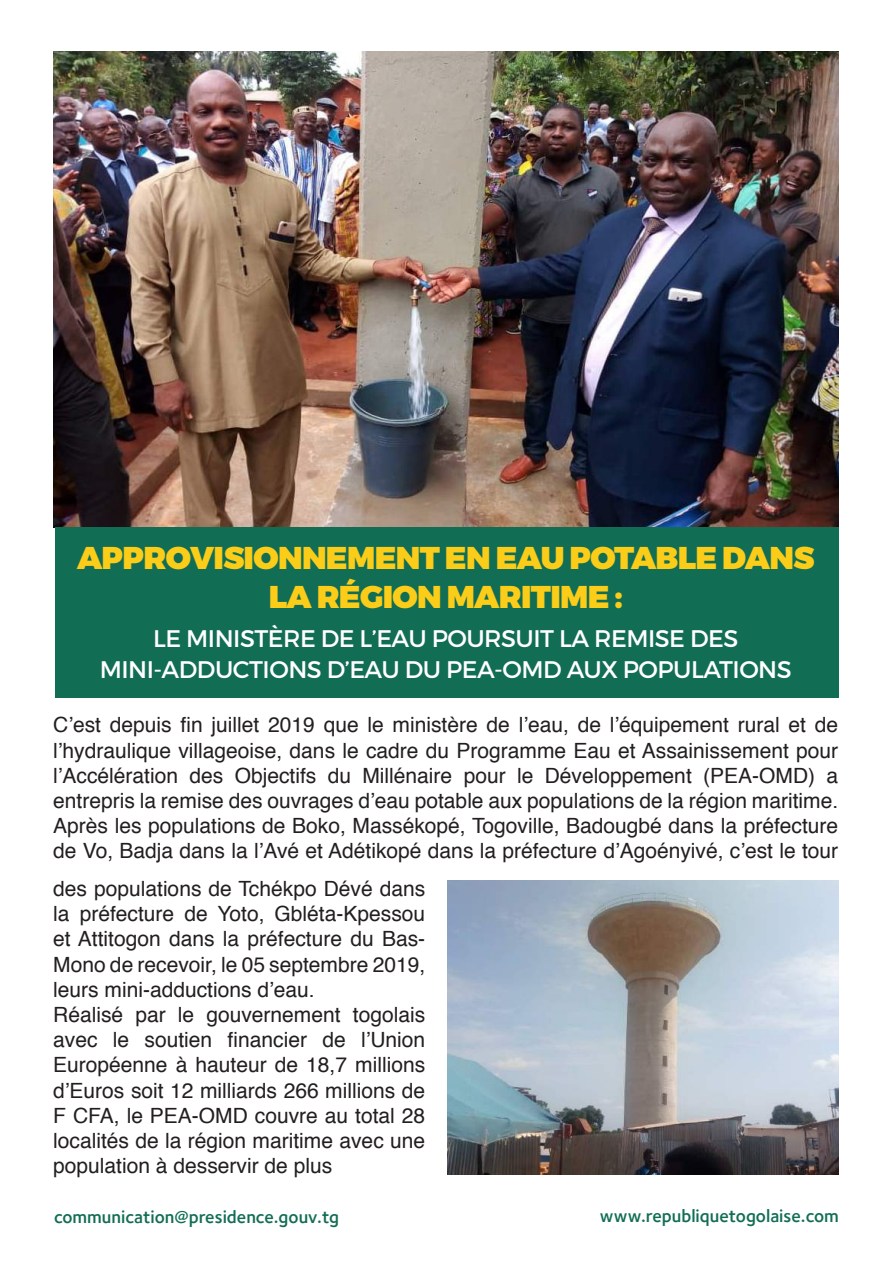
<style>
.page{position:relative;width:893px;height:1263px;background:#fff}
.page>*{position:absolute;margin:0;border:0;box-sizing:border-box;transform-origin:0 0}
.t1{font:900 31.5px/39px "Montserrat";letter-spacing:-.02em;color:#fccd18;text-align:center}
.t2{font:24px/31.5px "Montserrat";letter-spacing:-.02em;color:#fff;text-align:center}
.t3{font:21px/25.2px "Helvetica";color:#231f20;text-align:justify}
.t4{font:600 18px "Foundry Sterling";color:#126d55}
</style>
<div class="page">
<img style="left:53px;top:51px;width:785px;height:476px">
<div style="left:55px;top:527px;width:783px;height:170px;background:#126d55"></div>
<img style="left:447px;top:880px;width:392px;height:294px">
<h1 class="t1" style="left:77px;top:539px;width:739px">APPROVISIONNEMENT EN EAU POTABLE DANS<br>LA RÉGION MARITIME :</h1>
<p class="t2" style="left:100px;top:622px;width:693px">LE MINISTÈRE DE L’EAU POURSUIT LA REMISE DES<br>MINI-ADDUCTIONS D’EAU DU PEA-OMD AUX POPULATIONS</p>
<p class="t3" style="left:53px;top:713px;width:786px">C’est depuis fin juillet 2019 que le ministère de l’eau, de l’équipement rural et de l’hydraulique villageoise, dans le cadre du Programme Eau et Assainissement pour l’Accélération des Objectifs du Millénaire pour le Développement (PEA-OMD) a entrepris la remise des ouvrages d’eau potable aux populations de la région maritime.<br>Après les populations de Boko, Massékopé, Togoville, Badougbé dans la préfecture de Vo, Badja dans la l’Avé et Adétikopé dans la préfecture d’Agoényivé, c’est le tour</p>
<p class="t3" style="left:53px;top:877px;width:373px;text-align:left">des populations de Tchékpo Dévé dans la préfecture de Yoto, Gbléta-Kpessou et Attitogon dans la préfecture du Bas-Mono de recevoir, le 05 septembre 2019, leurs mini-adductions d’eau.<br>Réalisé par le gouvernement togolais avec le soutien financier de l’Union Européenne à hauteur de 18,7 millions d’Euros soit 12 milliards 266 millions de F CFA, le PEA-OMD couvre au total 28 localités de la région maritime avec une population à desservir de plus</p>
<p class="t4" style="left:54px;top:1206px;width:287px">communication@presidence.gouv.tg</p>
<p class="t4" style="left:600px;top:1205px;width:241px">www.republiquetogolaise.com</p>
</div>
